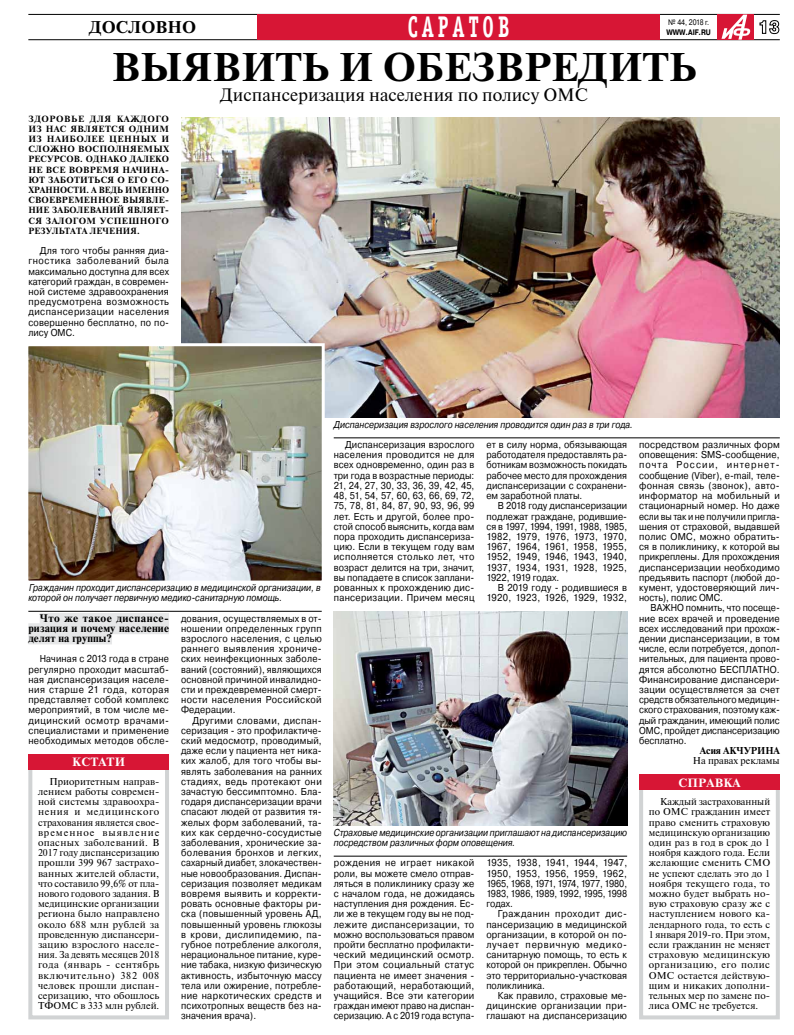
<style>
.page{position:relative;width:794px;height:1035px;background:#fff}
.page>*{position:absolute;margin:0;border:0;box-sizing:border-box;transform-origin:0 0}
.t1{font:700 40px "Newton";color:#000;scale:1.05 1}
.t2{font:30px "Officina Serif Bold ITC";letter-spacing:.205em;color:#fff;scale:.64 1}
.t3{font:18px "Newton";color:#000}
.t4{font:700 17px "Newton";letter-spacing:.01em;color:#000;scale:1.04 1}
.t5{font:700 12px "Newton";letter-spacing:.02em;color:#fff;scale:1.05 1}
.t6{font:700 11px/10.2px "Newton";color:#000;text-align:justify;scale:1.04 1}
.t7{font:10px/10.2px "Pragmatica";letter-spacing:.02em;color:#000;text-align:justify;scale:.92 1}
.t8{font:10px/10.2px "Pragmatica";letter-spacing:.02em;color:#000;text-align:justify;scale:.9 1}
.t9{font:10px/10.2px "Newton";letter-spacing:.01em;color:#000;text-align:justify}
.t10{font:10px/10.2px "Pragmatica";letter-spacing:.02em;color:#000;text-align:justify;scale:.91 1}
.t11{font:italic 10px/10.2px "Pragmatica";color:#000;scale:.85 1}
.t12{font:700 10px "Newton";color:#000}
.t13{font:700 9px/10.2px "Newton";letter-spacing:.02em;color:#000;text-align:justify;scale:1.04 1}
.t14{font:8px "Pragmatica";letter-spacing:-.02em;color:#000;scale:.84 1}
.t15{font:700 8px "Pragmatica";color:#000;scale:.84 1}
</style>
<div class="page">
<hr style="left:28px;top:14px;width:752px;height:1px;background:#000">
<hr style="left:28px;top:39px;width:752px;height:1px;background:#000">
<div style="left:717px;top:14px;width:37px;height:26px;background:#d71635"></div>
<svg style="left:721px;top:15px;width:29px;height:25px"></svg>
<div style="left:257px;top:14px;width:403px;height:26px;background:#d71635"></div>
<svg style="left:759px;top:20px;width:20px;height:14px"></svg>
<div style="left:40px;top:613px;width:129px;height:11px;background:#e6e7e8"></div>
<div style="left:28px;top:623px;width:141px;height:11px;background:#e6e7e8"></div>
<div style="left:28px;top:633px;width:84px;height:11px;background:#e6e7e8"></div>
<div style="left:639px;top:774px;width:141px;height:245px;border:4px solid #d1d3d4"></div>
<div style="left:639px;top:774px;width:141px;height:16px;background:#d71635"></div>
<div style="left:28px;top:754px;width:141px;height:265px;border:4px solid #d1d3d4"></div>
<div style="left:28px;top:754px;width:141px;height:15px;background:#d71635"></div>
<hr style="left:334px;top:437px;width:446px;height:1px;background:#000">
<img style="left:181px;top:117px;width:599px;height:300px">
<img style="left:334px;top:611px;width:293px;height:214px">
<img style="left:28px;top:342px;width:298px;height:239px">
<hr style="left:334px;top:856px;width:293px;height:1px;background:#000">
<hr style="left:28px;top:611px;width:294px;height:1px;background:#000">
<h2 class="t2" style="left:408px;top:8px;width:160px">САРАТОВ</h2>
<p class="t14" style="left:668px;top:17px;width:50px">№ 44, 2018 г.</p>
<h3 class="t4" style="left:89px;top:17px;width:104px">дословно</h3>
<h1 class="t1" style="left:112px;top:43px;width:558px">Выявить и обезвредить</h1>
<h3 class="t3" style="left:220px;top:82px;width:369px">Диспансеризация населения по полису ОМС</h3>
<p class="t15" style="left:666px;top:27px;width:54px">WWW.AIF.RU</p>
<p class="t13" style="left:28px;top:114px;width:137px">Здоровье для каждого из нас является одним из наиболее ценных и сложно восполняемых ресурсов. Однако далеко не все вовремя начина&shy;ют заботиться о его со&shy;хранности. А ведь именно своевременное выявле&shy;ние заболеваний являет&shy;ся залогом успешного результата лечения.</p>
<p class="t7" style="left:28px;top:246px;width:154px;text-indent:11px">Для того чтобы ранняя диа&shy;гностика заболеваний была максимально доступна для всех категорий граждан, в современ&shy;ной системе здравоохранения предусмотрена возможность диспансеризации населения совершенно бесплатно, по по&shy;лису ОМС.</p>
<p class="t11" style="left:334px;top:419px;width:353px">Диспансеризация взрослого населения проводится один раз в три года.</p>
<p class="t10" style="left:486px;top:440px;width:156px">ет в силу норма, обязывающая работодателя предоставлять ра&shy;ботникам возможность покидать рабочее место для прохождения диспансеризации с сохранени&shy;ем заработной платы.</p>
<p class="t8" style="left:486px;top:501px;width:158px;text-indent:11px">В 2018 году диспансеризации подлежат граждане, родившие&shy;ся в 1997, 1994, 1991, 1988, 1985, 1982, 1979, 1976, 1973, 1970, 1967, 1964, 1961, 1958, 1955, 1952, 1949, 1946, 1943, 1940, 1937, 1934, 1931, 1928, 1925, 1922, 1919 годах.</p>
<p class="t7" style="left:486px;top:582px;width:154px;text-align:right">В 2019 году - родившиеся в<br>1920, 1923, 1926, 1929, 1932,</p>
<p class="t7" style="left:639px;top:440px;width:154px">посредством различных форм оповещения: SMS-сообщение, почта России, интернет&shy;сообщение (Viber), e-mail, теле&shy;фонная связь (звонок), авто&shy;информатор на мобильный и стационарный номер. Но даже если вы так и не получили пригла&shy;шения от страховой, выдавшей полис ОМС, можно обратить&shy;ся в поликлинику, к которой вы прикреплены. Для прохождения диспансеризации необходимо предъявить паспорт (любой до&shy;кумент, удостоверяющий лич&shy;ность), полис ОМС.</p>
<p class="t8" style="left:639px;top:603px;width:158px;text-indent:11px">ВАЖНО помнить, что посеще&shy;ние всех врачей и проведение всех исследований при прохож&shy;дении диспансеризации, в том числе, если потребуется, допол&shy;нительных, для пациента прово&shy;дятся абсолютно БЕСПЛАТНО.<br>Финансирование диспансери&shy;зации осуществляется за счет средств обязательного медицин&shy;ского страхования, поэтому каж&shy;дый гражданин, имеющий полис ОМС, пройдет диспансеризацию бесплатно.</p>
<p class="t12" style="left:700px;top:744px;width:32px">Асия АКЧУРИНА</p>
<p class="t9" style="left:693px;top:755px;width:88px">На правах рекламы</p>
<p class="t10" style="left:334px;top:440px;width:156px;text-indent:11px">Диспансеризация взрослого населения проводится не для всех одновременно, один раз в три года в возрастные периоды:<br>21, 24, 27, 30, 33, 36, 39, 42, 45, 48, 51, 54, 57, 60, 63, 66, 69, 72, 75, 78, 81, 84, 87, 90, 93, 96, 99 лет. Есть и другой, более про&shy;стой способ выяснить, когда вам пора проходить диспансериза&shy;цию. Если в текущем году вам исполняется столько лет, что возраст делится на три, значит, вы попадаете в список заплани&shy;рованных к прохождению дис&shy;пансеризации. Причем месяц</p>
<p class="t11" style="left:28px;top:582px;width:345px">Гражданин проходит диспансеризацию в медицинской организации, в которой он получает первичную медико-санитарную помощь.</p>
<p class="t6" style="left:28px;top:613px;width:137px;text-indent:11px">Что же такое диспансе&shy;ризация и почему население делят на группы?</p>
<p class="t8" style="left:28px;top:654px;width:158px;text-indent:11px">Начиная с 2013 года в стране регулярно проходит масштаб&shy;ная диспансеризация населе&shy;ния старше 21 года, которая представляет собой комплекс мероприятий, в том числе ме&shy;дицинский осмотр врачами&shy;специалистами и применение необходимых методов обсле-</p>
<p class="t8" style="left:181px;top:613px;width:158px">дования, осуществляемых в от&shy;ношении определенных групп взрослого населения, с целью раннего выявления хрониче&shy;ских неинфекционных заболе&shy;ваний (состояний), являющихся основной причиной инвалидно&shy;сти и преждевременной смерт&shy;ности населения Российской Федерации.</p>
<p class="t7" style="left:181px;top:715px;width:154px;text-indent:11px">Другими словами, диспан&shy;серизация - это профилактиче&shy;ский медосмотр, проводимый, даже если у пациента нет ника&shy;ких жалоб, для того чтобы вы&shy;являть заболевания на ранних стадиях, ведь протекают они зачастую бессимптомно. Бла&shy;годаря диспансеризации врачи спасают людей от развития тя&shy;желых форм заболеваний, та&shy;ких как сердечно-сосудистые заболевания, хронические за&shy;болевания бронхов и легких, сахарный диабет, злокачествен&shy;ные новообразования. Диспан&shy;серизация позволяет медикам вовремя выявить и корректи&shy;ровать основные факторы ри&shy;ска (повышенный уровень АД, повышенный уровень глюкозы в крови, дислипидемию, па&shy;губное потребление алкоголя, нерациональное питание, куре&shy;ние табака, низкую физическую активность, избыточную массу тела или ожирение, потребле&shy;ние наркотических средств и психотропных веществ без на&shy;значения врача).</p>
<p class="t5" style="left:72px;top:754px;width:10px">КСТАТИ</p>
<p class="t9" style="left:49px;top:776px;width:111px">Приоритетным направ-</p>
<p class="t5" style="left:678px;top:775px;width:60px">Справка</p>
<p class="t9" style="left:38px;top:786px;width:123px;text-align:left">лением работы современ&shy;ной системы здравоохра&shy;нения и медицинского страхования является свое&shy;временное выявление опасных заболеваний. В<br>2017 году диспансеризацию прошли 399 967 застрахо&shy;ванных жителей области, что составило 99,6% от пла&shy;нового годового задания. В медицинские организации региона было направлено около 688 млн рублей за проведенную диспансери&shy;зацию взрослого населе&shy;ния. За девять месяцев 2018 года (январь - сентябрь включительно) 382 008 человек прошли диспан&shy;серизацию, что обошлось<br>ТФОМС в 333 млн рублей.</p>
<p class="t9" style="left:649px;top:796px;width:123px;text-indent:11px">Каждый застрахованный по ОМС гражданин имеет право сменить страховую медицинскую организацию один раз в год в срок до 1 ноября каждого года. Если желающие сменить СМО не успеют сделать это до 1 ноября текущего года, то можно будет выбрать но&shy;вую страховую сразу же с наступлением нового ка&shy;лендарного года, то есть с 1 января 2019-го. При этом, если гражданин не меняет страховую медицинскую организацию, его полис ОМС остается действую&shy;щим и никаких дополни&shy;тельных мер по замене по&shy;лиса ОМС не требуется.</p>
<p class="t11" style="left:334px;top:827px;width:346px">Страховые медицинские организации приглашают на диспансеризацию посредством различных форм оповещения.</p>
<p class="t7" style="left:486px;top:858px;width:154px">1935, 1938, 1941, 1944, 1947, 1950, 1953, 1956, 1959, 1962, 1965, 1968, 1971, 1974, 1977, 1980, 1983, 1986, 1989, 1992, 1995, 1998 годах.</p>
<p class="t7" style="left:486px;top:909px;width:154px;text-indent:11px">Гражданин проходит дис&shy;пансеризацию в медицинской организации, в которой он по&shy;лучает первичную медико&shy;санитарную помощь, то есть к которой он прикреплен. Обычно это территориально-участковая поликлиника.</p>
<p class="t7" style="left:486px;top:990px;width:154px;text-indent:11px">Как правило, страховые ме&shy;дицинские организации при&shy;глашают на диспансеризацию</p>
<p class="t7" style="left:334px;top:858px;width:154px">рождения не играет никакой роли, вы можете смело отправ&shy;ляться в поликлинику сразу же с началом года, не дожидаясь наступления дня рождения. Ес&shy;ли же в текущем году вы не под&shy;лежите диспансеризации, то можно воспользоваться правом пройти бесплатно профилакти&shy;ческий медицинский осмотр.<br>При этом социальный статус пациента не имеет значения - работающий, неработающий, учащийся. Все эти категории граждан имеют право на диспан&shy;серизацию. А с 2019 года вступа-</p>
</div>
